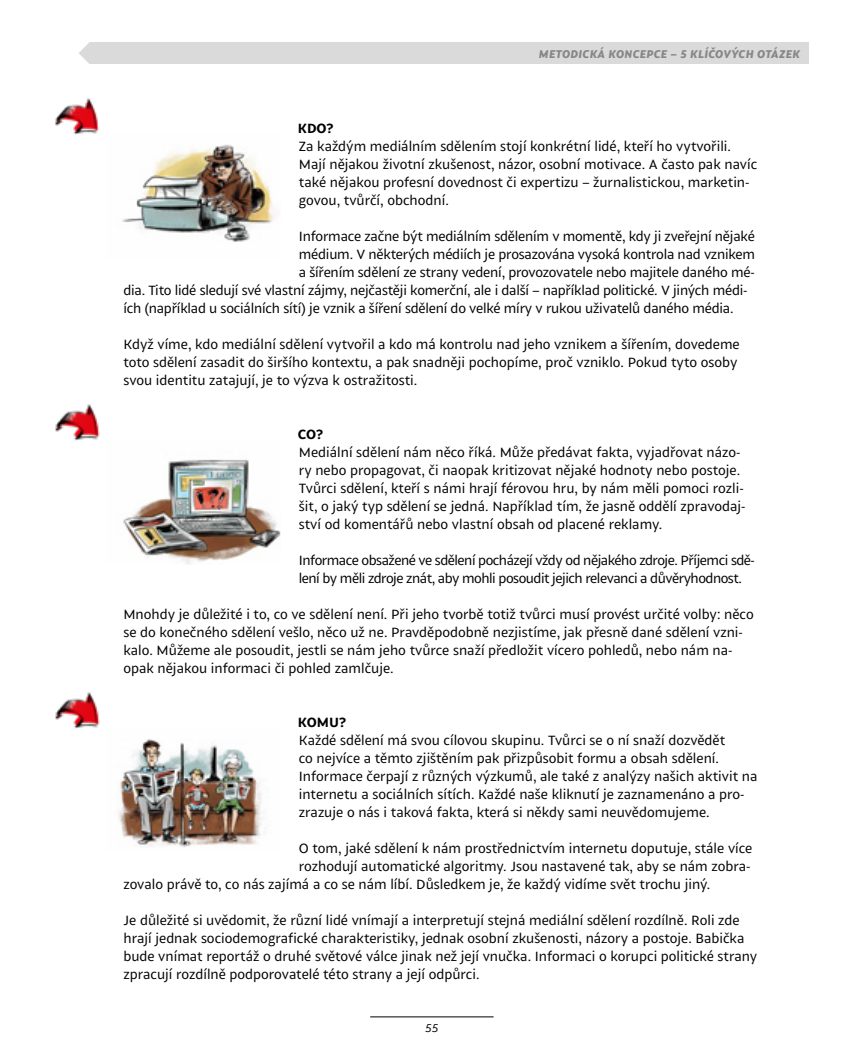
<style>
.page{position:relative;width:851px;height:1063px;background:#fff}
.page>*{position:absolute;margin:0;border:0;box-sizing:border-box;transform-origin:0 0}
.t1{font:14.25px/18px "Sprout";color:#000}
.t2{font:14.25px/18px "Sprout";letter-spacing:-.035em;color:#000}
.t3{font:700 14.25px "Sprout";color:#000}
.t4{font:italic 800 12px "Sprout";letter-spacing:.025em;color:#878787}
.t5{font:italic 12px "Sprout";color:#000}
</style>
<div class="page">
<img style="left:55px;top:98px;width:44px;height:37px">
<img style="left:122px;top:145px;width:152px;height:97px">
<img style="left:34px;top:384px;width:98px;height:97px;border-radius:49px">
<img style="left:106px;top:441px;width:175px;height:124px">
<img style="left:34px;top:672px;width:98px;height:97px;border-radius:49px">
<img style="left:106px;top:729px;width:156px;height:119px">
<div style="left:0;top:43px;width:808px;height:21px;background:#dadada"></div>
<hr style="left:370px;top:1017px;width:123px;height:1px;background:#000">
<svg style="left:0;top:42px;width:91px;height:22px;background:#fcfcfc"></svg>
<p class="t4" style="left:539px;top:45px;width:262px">METODICKÁ KONCEPCE – 5 KLÍČOVÝCH OTÁZEK</p>
<p class="t3" style="left:298px;top:118px;width:37px">KDO?</p>
<p class="t1" style="left:299px;top:136px;width:460px">Za každým mediálním sdělením stojí konkrétní lidé, kteří ho vytvořili.<br>Mají nějakou životní zkušenost, názor, osobní motivace. A často pak navíc také nějakou profesní dovednost či expertizu – žurnalistickou, marketin&shy;govou, tvůrčí, obchodní.</p>
<p class="t1" style="left:299px;top:226px;width:457px">Informace začne být mediálním sdělením v momentě, kdy ji zveřejní nějaké</p>
<p class="t1" style="left:299px;top:244px;width:458px">médium. V některých médiích je prosazována vysoká kontrola nad vznikem</p>
<p class="t1" style="left:299px;top:262px;width:457px">a šířením sdělení ze strany vedení, provozovatele nebo majitele daného mé-</p>
<p class="t1" style="left:123px;top:280px;width:625px">dia. Tito lidé sledují své vlastní zájmy, nejčastěji komerční, ale i další – například politické. V jiných médi-</p>
<p class="t1" style="left:123px;top:298px;width:611px">ích (například u sociálních sítí) je vznik a šíření sdělení do velké míry v rukou uživatelů daného média.</p>
<p class="t1" style="left:123px;top:334px;width:617px">Když víme, kdo mediální sdělení vytvořil a kdo má kontrolu nad jeho vznikem a šířením, dovedeme toto sdělení zasadit do širšího kontextu, a pak snadněji pochopíme, proč vzniklo. Pokud tyto osoby svou identitu zatajují, je to výzva k ostražitosti.</p>
<p class="t3" style="left:298px;top:424px;width:27px">CO?</p>
<p class="t1" style="left:299px;top:442px;width:448px">Mediální sdělení nám něco říká. Může předávat fakta, vyjadřovat názo&shy;ry nebo propagovat, či naopak kritizovat nějaké hodnoty nebo postoje.<br>Tvůrci sdělení, kteří s námi hrají férovou hru, by nám měli pomoci rozli&shy;šit, o jaký typ sdělení se jedná. Například tím, že jasně oddělí zpravodaj&shy;ství od komentářů nebo vlastní obsah od placené reklamy.</p>
<p class="t2" style="left:299px;top:550px;width:457px">Informace obsažené ve sdělení pocházejí vždy od nějakého zdroje. Příjemci sdě&shy;lení by měli zdroje znát, aby mohli posoudit jejich relevanci a důvěryhodnost.</p>
<p class="t1" style="left:123px;top:604px;width:631px">Mnohdy je důležité i to, co ve sdělení není. Při jeho tvorbě totiž tvůrci musí provést určité volby: něco se do konečného sdělení vešlo, něco už ne. Pravděpodobně nezjistíme, jak přesně dané sdělení vzni&shy;kalo. Můžeme ale posoudit, jestli se nám jeho tvůrce snaží předložit vícero pohledů, nebo nám na&shy;opak nějakou informaci či pohled zamlčuje.</p>
<p class="t3" style="left:298px;top:712px;width:50px">KOMU?</p>
<p class="t1" style="left:299px;top:730px;width:460px">Každé sdělení má svou cílovou skupinu. Tvůrci se o ní snaží dozvědět<br>co nejvíce a těmto zjištěním pak přizpůsobit formu a obsah sdělení.<br>Informace čerpají z různých výzkumů, ale také z analýzy našich aktivit na internetu a sociálních sítích. Každé naše kliknutí je zaznamenáno a pro&shy;zrazuje o nás i taková fakta, která si někdy sami neuvědomujeme.</p>
<p class="t1" style="left:299px;top:838px;width:455px">O tom, jaké sdělení k nám prostřednictvím internetu doputuje, stále více</p>
<p class="t1" style="left:299px;top:856px;width:453px">rozhodují automatické algoritmy. Jsou nastavené tak, aby se nám zobra-</p>
<p class="t1" style="left:123px;top:874px;width:588px">zovalo právě to, co nás zajímá a co se nám líbí. Důsledkem je, že každý vidíme svět trochu jiný.</p>
<p class="t1" style="left:123px;top:910px;width:635px">Je důležité si uvědomit, že různí lidé vnímají a interpretují stejná mediální sdělení rozdílně. Roli zde hrají jednak sociodemografické charakteristiky, jednak osobní zkušenosti, názory a postoje. Babička bude vnímat reportáž o druhé světové válce jinak než její vnučka. Informaci o korupci politické strany zpracují rozdílně podporovatelé této strany a její odpůrci.</p>
<p class="t5" style="left:425px;top:1020px;width:15px">55</p>
</div>
